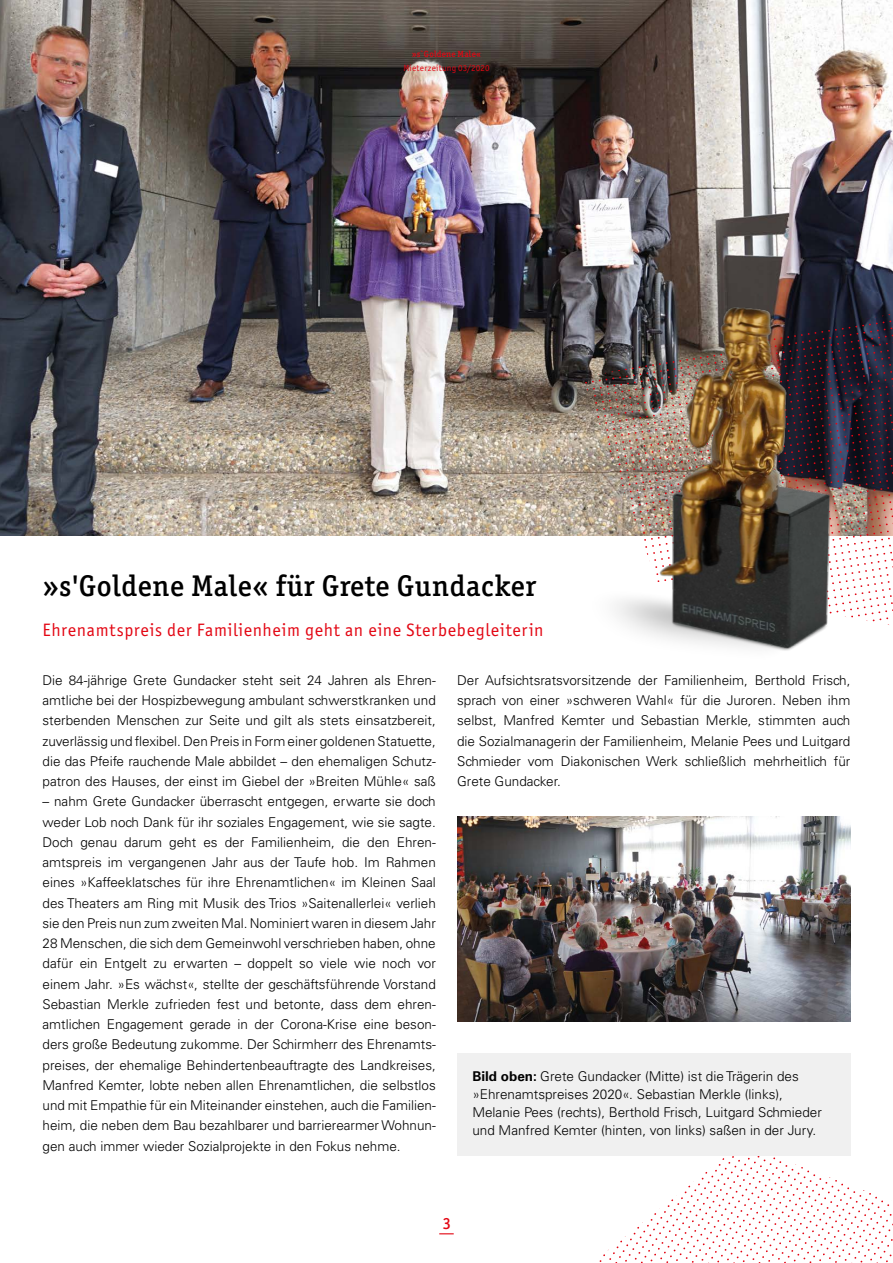
<style>
.page{position:relative;width:893px;height:1263px;background:#fff}
.page>*{position:absolute;margin:0;border:0;box-sizing:border-box;transform-origin:0 0}
.t1{font:500 30px "ITC Officina Serif";letter-spacing:.02em;color:#000}
.t2{font:18px "ITC Officina Sans";letter-spacing:.035em;color:#e30613}
.t3{font:500 16.5px "ITC Officina Serif";color:#e30613}
.t4{font:300 13.5px/20.2px "Univers LT Std";color:#000;text-align:justify}
.t5{font:9px "ITC Officina Sans";letter-spacing:.025em;color:#e30613}
.t6{font:500 9px "ITC Officina Serif";letter-spacing:.025em;color:#e30613}
.s1{font-weight:700}
</style>
<div class="page">
<img style="left:0;top:0;width:893px;height:536px">
<svg style="left:592px;top:1144px;width:301px;height:119px"></svg>
<div style="left:457px;top:1053px;width:393px;height:102px;background:#f0f0f0"></div>
<img style="left:457px;top:817px;width:393px;height:204px">
<img style="left:434px;top:250px;width:459px;height:401px">
<svg style="left:439px;top:1233px;width:15px;height:1px"></svg>
<p class="t6" style="left:412px;top:49px;width:71px">»s`Goldene Male«</p>
<p class="t5" style="left:403px;top:63px;width:88px">Mieterzeitung 03/2020</p>
<h1 class="t1" style="left:43px;top:568px;width:495px">»s'Goldene Male« für Grete Gundacker</h1>
<h2 class="t2" style="left:43px;top:619px;width:503px">Ehrenamtspreis der Familienheim geht an eine Sterbebegleiterin</h2>
<p class="t4" style="left:43px;top:670px;width:395px">Die 84-jährige Grete Gundacker steht seit 24 Jahren als Ehren&shy;amtliche bei der Hospizbewegung ambulant schwerstkranken und sterbenden Menschen zur Seite und gilt als stets einsatzbereit, zuverlässig und flexibel. Den Preis in Form einer goldenen Statuette, die das Pfeife rauchende Male abbildet – den ehemaligen Schutz&shy;patron des Hauses, der einst im Giebel der »Breiten Mühle« saß</p>
<p class="t4" style="left:43px;top:791px;width:395px">– nahm Grete Gundacker überrascht entgegen, erwarte sie doch weder Lob noch Dank für ihr soziales Engagement, wie sie sagte.<br>Doch genau darum geht es der Familienheim, die den Ehren&shy;amtspreis im vergangenen Jahr aus der Taufe hob. Im Rahmen eines »Kaffeeklatsches für ihre Ehrenamtlichen« im Kleinen Saal des Theaters am Ring mit Musik des Trios »Saitenallerlei« verlieh sie den Preis nun zum zweiten Mal. Nominiert waren in diesem Jahr 28 Menschen, die sich dem Gemeinwohl verschrieben haben, ohne dafür ein Entgelt zu erwarten – doppelt so viele wie noch vor einem Jahr. »Es wächst«, stellte der geschäftsführende Vorstand Sebastian Merkle zufrieden fest und betonte, dass dem ehren&shy;amtlichen Engagement gerade in der Corona-Krise eine beson&shy;ders große Bedeutung zukomme. Der Schirmherr des Ehrenamts&shy;preises, der ehemalige Behindertenbeauftragte des Landkreises, Manfred Kemter, lobte neben allen Ehrenamtlichen, die selbstlos und mit Empathie für ein Miteinander einstehen, auch die Familien&shy;heim, die neben dem Bau bezahlbarer und barrierearmer Wohnun&shy;gen auch immer wieder Sozialprojekte in den Fokus nehme.</p>
<p class="t4" style="left:457px;top:670px;width:395px">Der Aufsichtsratsvorsitzende der Familienheim, Berthold Frisch, sprach von einer »schweren Wahl« für die Juroren. Neben ihm selbst, Manfred Kemter und Sebastian Merkle, stimmten auch die Sozialmanagerin der Familienheim, Melanie Pees und Luitgard Schmieder vom Diakonischen Werk schließlich mehrheitlich für Grete Gundacker.</p>
<p class="t4" style="left:472px;top:1067px;width:351px;line-height:18px;text-align:left"><span class="s1">Bild oben:</span> Grete Gundacker (Mitte) ist die Trägerin des »Ehrenamtspreises 2020«. Sebastian Merkle (links), Melanie Pees (rechts), Berthold Frisch, Luitgard Schmieder und Manfred Kemter (hinten, von links) saßen in der Jury.</p>
<p class="t3" style="left:442px;top:1213px;width:10px">3</p>
</div>
